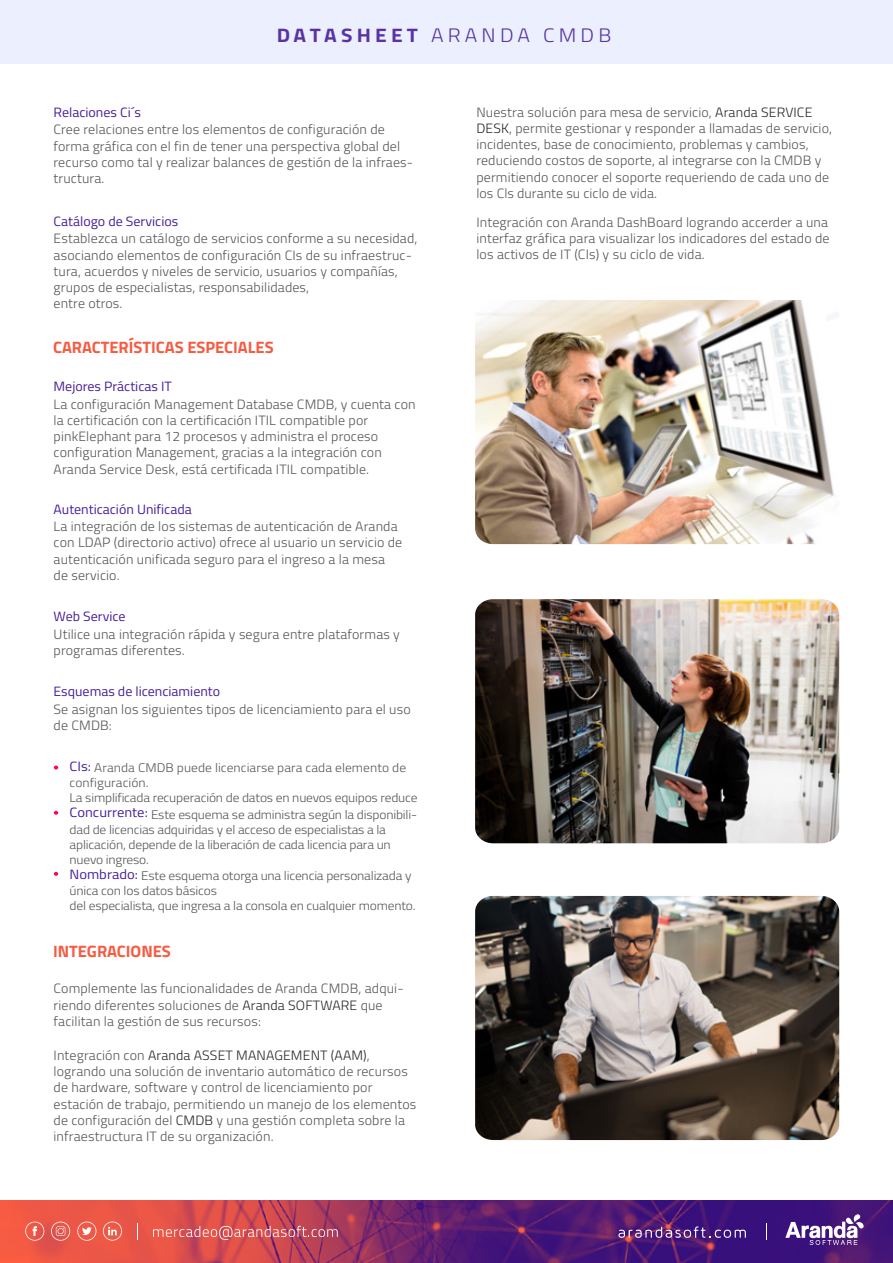
<style>
.page{position:relative;width:893px;height:1263px;background:#fff}
.page>*{position:absolute;margin:0;border:0;box-sizing:border-box;transform-origin:0 0}
.t1{font:300 19.5px "Titillium";letter-spacing:.2em;color:#33058d;scale:1.08 1}
.t2{font:700 16.5px "Titillium";color:#f65b42}
.t3{font:300 13.5px/16.2px "Titillium";letter-spacing:.01em;color:#555;scale:1.04 1}
.t4{font:13.5px "Titillium";color:rgb(51 5 141/.9);scale:1.04 1}
.t5{font:300 12.45px/15px "Titillium";letter-spacing:-.015em;color:#555;scale:1.08 1}
.s1{font-weight:700}
.s2{font-weight:400;font-size:13.5px;color:rgb(51 5 141/.9)}
.s3{color:#262626}
</style>
<div class="page">
<img style="left:0;top:1200px;width:893px;height:63px">
<div style="left:0;top:0;width:893px;height:63px;background:#eceffd"></div>
<svg style="left:25px;top:1221px;width:19px;height:20px"></svg>
<svg style="left:103px;top:1221px;width:19px;height:19px"></svg>
<svg style="left:77px;top:1221px;width:19px;height:20px"></svg>
<svg style="left:51px;top:1221px;width:19px;height:20px"></svg>
<svg style="left:137px;top:1223px;width:1px;height:17px"></svg>
<svg style="left:766px;top:1223px;width:1px;height:17px"></svg>
<svg style="left:618px;top:1226px;width:128px;height:12px;background:#6c438f"></svg>
<svg style="left:153px;top:1226px;width:185px;height:14px;background:#d5676c"></svg>
<svg style="left:785px;top:1214px;width:79px;height:31px"></svg>
<svg style="left:54px;top:872px;width:4px;height:4px"></svg>
<svg style="left:54px;top:765px;width:4px;height:4px"></svg>
<svg style="left:54px;top:811px;width:4px;height:4px"></svg>
<img style="left:475px;top:300px;width:364px;height:244px">
<img style="left:475px;top:896px;width:364px;height:244px">
<img style="left:475px;top:599px;width:364px;height:244px">
<h1 class="t1" style="left:276px;top:21px;width:312px"><span class="s1">DATASHEET</span> ARANDA CMDB</h1>
<p class="t4" style="left:54px;top:102px;width:86px">Relaciones Ci´s</p>
<p class="t3" style="left:54px;top:121px;width:347px">Cree relaciones entre los elementos de configuración de forma gráfica con el fin de tener una perspectiva global del recurso como tal y realizar balances de gestión de la infraes&shy;tructura.</p>
<p class="t4" style="left:54px;top:211px;width:121px">Catálogo de Servicios</p>
<p class="t3" style="left:54px;top:230px;width:351px">Establezca un catálogo de servicios conforme a su necesidad, asociando elementos de configuración CIs de su infraestruc&shy;tura, acuerdos y niveles de servicio, usuarios y compañías, grupos de especialistas, responsabilidades,<br>entre otros.</p>
<p class="t2" style="left:53px;top:334px;width:222px">CARACTERÍSTICAS ESPECIALES</p>
<p class="t4" style="left:54px;top:376px;width:115px">Mejores Prácticas IT</p>
<p class="t3" style="left:54px;top:395px;width:350px">La configuración Management Database CMDB, y cuenta con la certificación con la certificación ITIL compatible por pinkElephant para 12 procesos y administra el proceso configuration Management, gracias a la integración con Aranda Service Desk, está certificada ITIL compatible.</p>
<p class="t4" style="left:54px;top:499px;width:134px">Autenticación Unificada</p>
<p class="t3" style="left:54px;top:518px;width:337px">La integración de los sistemas de autenticación de Aranda con LDAP (directorio activo) ofrece al usuario un servicio de autenticación unificada seguro para el ingreso a la mesa de servicio.</p>
<p class="t4" style="left:54px;top:606px;width:71px">Web Service</p>
<p class="t3" style="left:54px;top:625px;width:335px">Utilice una integración rápida y segura entre plataformas y programas diferentes.</p>
<p class="t4" style="left:54px;top:682px;width:162px">Esquemas de licenciamiento</p>
<p class="t3" style="left:54px;top:700px;width:345px">Se asignan los siguientes tipos de licenciamiento para el uso de CMDB:</p>
<p class="t5" style="left:70px;top:760px;width:324px"><span class="s2">CIs:</span> Aranda CMDB puede licenciarse para cada elemento de configuración.<br>La simplificada recuperación de datos en nuevos equipos reduce</p>
<p class="t5" style="left:70px;top:806px;width:323px"><span class="s2">Concurrente:</span> Este esquema se administra según la disponibili&shy;dad de licencias adquiridas y el acceso de especialistas a la aplicación, depende de la liberación de cada licencia para un nuevo ingreso.</p>
<p class="t5" style="left:70px;top:868px;width:322px"><span class="s2">Nombrado:</span> Este esquema otorga una licencia personalizada y única con los datos básicos<br>del especialista, que ingresa a la consola en cualquier momento.</p>
<p class="t2" style="left:53px;top:939px;width:119px">INTEGRACIONES</p>
<p class="t3" style="left:54px;top:980px;width:338px">Complemente las funcionalidades de Aranda CMDB, adqui&shy;riendo diferentes soluciones de <span class="s3">Aranda SOFTWARE</span> que facilitan la gestión de sus recursos:</p>
<p class="t3" style="left:54px;top:1046px;width:350px">Integración con <span class="s3">Aranda ASSET MANAGEMENT (AAM)</span>, logrando una solución de inventario automático de recursos de hardware, software y control de licenciamiento por estación de trabajo, permitiendo un manejo de los elementos de configuración del <span class="s3">CMDB</span> y una gestión completa sobre la infraestructura IT de su organización.</p>
<p class="t3" style="left:476px;top:103px;width:344px">Nuestra solución para mesa de servicio, <span class="s3">Aranda SERVICE DESK</span>, permite gestionar y responder a llamadas de servicio, incidentes, base de conocimiento, problemas y cambios, reduciendo costos de soporte, al integrarse con la CMDB y permitiendo conocer el soporte requeriendo de cada uno de los Cls durante su ciclo de vida.</p>
<p class="t3" style="left:476px;top:213px;width:341px;text-align:justify">Integración con Aranda DashBoard logrando accerder a una interfaz gráfica para visualizar los indicadores del estado de los activos de IT (CIs) y su ciclo de vida.</p>
</div>
